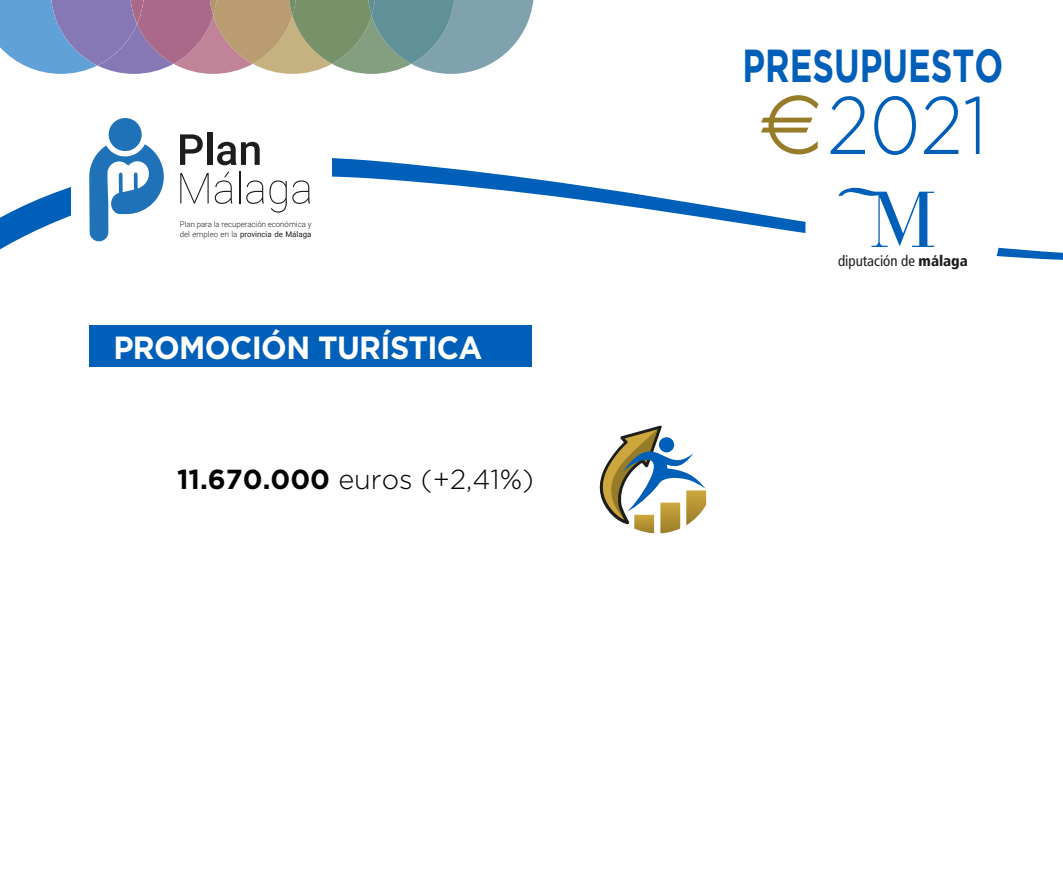
<style>
.page{position:relative;width:1063px;height:886px;background:#fff}
.page>*{position:absolute;margin:0;border:0;box-sizing:border-box;transform-origin:0 0}
.t1{font:300 81.5px "Gotham";color:#005fb9;scale:.88 1}
.t2{font:700 46px "Gotham";color:#005fb9;scale:.74 1}
.t3{font:700 32px "Gotham";letter-spacing:-.02em;color:#fff;scale:.94 1}
.t4{font:300 27.5px "Gotham";color:#020204}
.t5{font:condensed 14.88px "Frutiger LT";color:#1d1d1b}
.t6{font:300 7.88px/9.4px "Roboto";color:#1d1d1b}
.s1{font-weight:400}
.s2{font-weight:700}
.s3{font-family:"Logofont Euro";font-weight:400;font-size:86.25px;color:#967c29}
.s4{font-weight:900}
</style>
<div class="page">
<div style="left:89px;top:325px;width:442px;height:41px;background:#005fb9"></div>
<svg style="left:0;top:158px;width:1063px;height:102px"></svg>
<div style="left:805px;top:131px;width:195px;height:195px;background:#fff;border-radius:50%"></div>
<svg style="left:838px;top:188px;width:96px;height:59px"></svg>
<svg style="left:0;top:0;width:533px;height:74px;background:#9499a3"></svg>
<div style="left:71px;top:107px;width:260px;height:150px;background:#fff"></div>
<svg style="left:180px;top:134px;width:23px;height:31px"></svg>
<div style="left:207px;top:133px;width:5px;height:32px;background:#1d1d1b"></div>
<svg style="left:217px;top:142px;width:43px;height:23px"></svg>
<svg style="left:89px;top:118px;width:75px;height:123px"></svg>
<svg style="left:180px;top:173px;width:29px;height:30px"></svg>
<svg style="left:215px;top:172px;width:17px;height:32px"></svg>
<hr style="left:239px;top:171px;width:1px;height:32px;background:#1d1d1b">
<svg style="left:246px;top:180px;width:64px;height:33px"></svg>
<svg style="left:599px;top:425px;width:107px;height:108px"></svg>
<p class="t6" style="left:180px;top:219px;width:133px">Plan para la recuperación económica y del empleo en la <span class="s1">provincia de Málaga</span></p>
<h3 class="t3" style="left:113px;top:330px;width:394px">PROMOCIÓN TURÍSTICA</h3>
<h3 class="t4" style="left:177px;top:464px;width:358px"><span class="s2">11.670.000</span> euros (+2,41%)</h3>
<h2 class="t2" style="left:743px;top:39px;width:354px">PRESUPUESTO</h2>
<h1 class="t1" style="left:759px;top:81px;width:261px"><span class="s3">E</span>2021</h1>
<h3 class="t5" style="left:838px;top:253px;width:131px">diputación de <span class="s4">málaga</span></h3>
</div>
